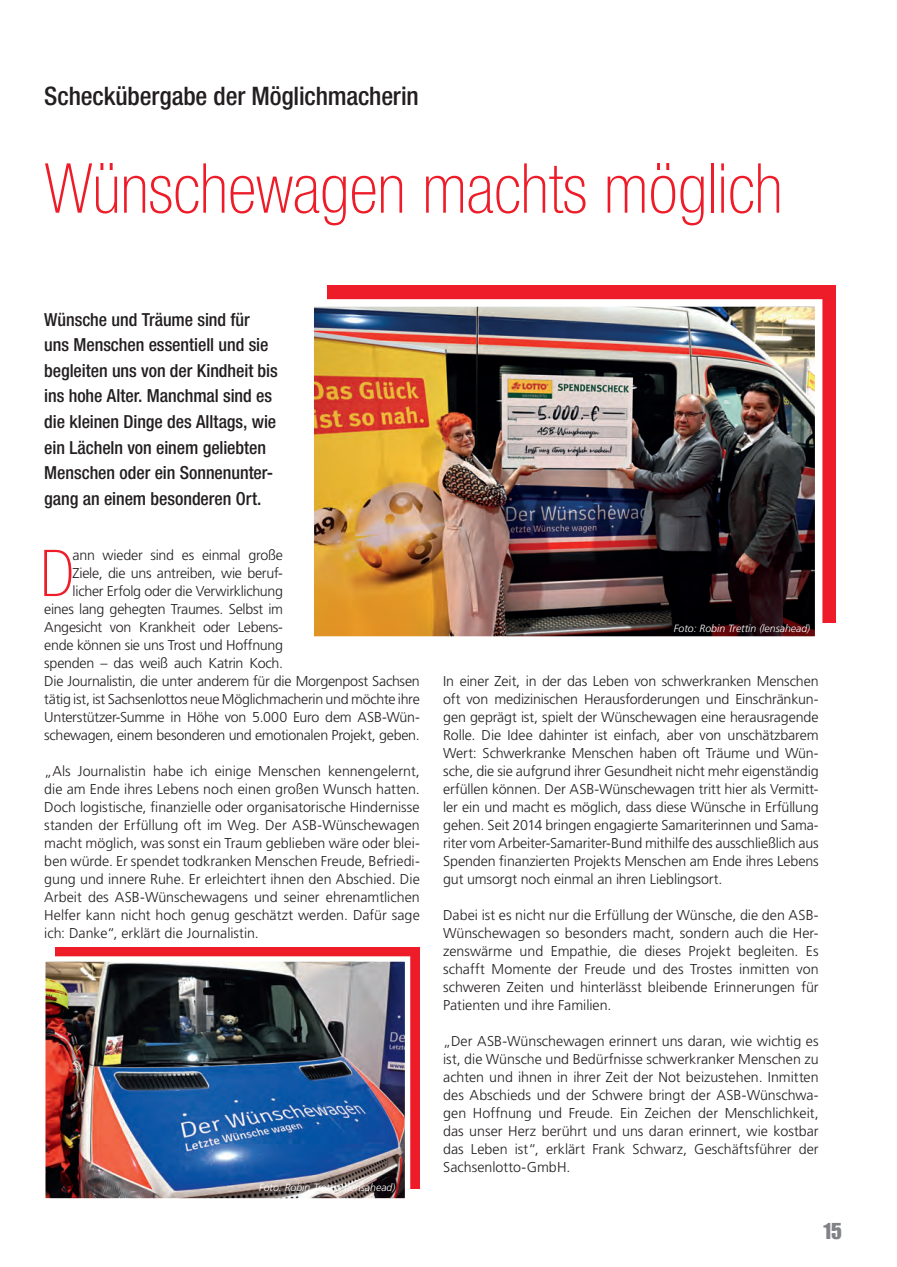
<style>
.page{position:relative;width:897px;height:1267px;background:#fff}
.page>*{position:absolute;margin:0;border:0;box-sizing:border-box;transform-origin:0 0}
.Headline_46pt__Standard{font:100 condensed 69px "Helvetica Neue LT Std";color:#ee1c28}
.Fließtext__Initial{font:100 condensed 64.65px "Helvetica Neue LT Std";color:#ee1c28}
.Dachzeile__Standard{font:500 condensed 25.5px "Helvetica Neue LT Std";letter-spacing:-.005em;color:#231f20}
.t1{font:22.5px "Impact LT Std";color:#808285}
.Anlauf{font:500 condensed 18px/25.5px "Helvetica Neue LT Std";letter-spacing:-.005em;color:#231f20}
.Fließtext{font:300 14.25px/18px "Frutiger LT Std";letter-spacing:-.005em;color:#231f20;text-align:justify}
.Fließtext__Initial-2{font:300 14.25px "Frutiger LT Std";letter-spacing:-.02em;color:#231f20}
.Fotonachweis{font:italic 300 10.5px "Frutiger LT Std";color:#fff}
</style>
<div class="page">
<div style="left:327px;top:286px;width:508px;height:337px;background:#ee1c28"></div>
<div style="left:55px;top:946px;width:364px;height:242px;background:#ee1c28"></div>
<img style="left:315px;top:308px;width:498px;height:326px">
<div style="left:306px;top:299px;width:516px;height:344px;border:8px solid #fff"></div>
<img style="left:46px;top:962px;width:358px;height:235px">
<div style="left:40px;top:956px;width:370px;height:247px;border:5px solid #fff"></div>
<p class="Dachzeile__Standard" style="left:44px;top:81px;width:376px">Scheckübergabe der Möglichmacherin</p>
<p class="Headline_46pt__Standard" style="left:44px;top:150px;width:739px">Wünschewagen machts möglich</p>
<p class="Anlauf" style="left:44px;top:306px;width:235px">Wünsche und Träume sind für uns Menschen essentiell und sie begleiten uns von der Kindheit bis ins hohe Alter. Manchmal sind es die kleinen Dinge des Alltags, wie ein Lächeln von einem geliebten<br>Menschen oder ein Sonnenunter&shy;gang an einem besonderen Ort.</p>
<p class="Fließtext__Initial" style="left:40px;top:537px;width:35px">D</p>
<p class="Fließtext__Initial-2" style="left:73px;top:547px;width:212px">ann wieder sind es einmal große</p>
<p class="Fließtext__Initial-2" style="left:73px;top:565px;width:212px">Ziele, die uns antreiben, wie beruf-</p>
<p class="Fließtext__Initial-2" style="left:73px;top:583px;width:212px">licher Erfolg oder die Verwirklichung</p>
<p class="Fließtext__Initial-2" style="left:44px;top:601px;width:240px">eines lang gehegten Traumes. Selbst im</p>
<p class="Fließtext__Initial-2" style="left:44px;top:619px;width:240px">Angesicht von Krankheit oder Lebens-</p>
<p class="Fließtext__Initial-2" style="left:44px;top:637px;width:240px">ende können sie uns Trost und Hoffnung</p>
<p class="Fließtext__Initial-2" style="left:44px;top:655px;width:240px">spenden – das weiß auch Katrin Koch.</p>
<p class="Fließtext__Initial-2" style="left:44px;top:673px;width:377px">Die Journalistin, die unter anderem für die Morgenpost Sachsen</p>
<p class="Fließtext__Initial-2" style="left:44px;top:691px;width:377px">tätig ist, ist Sachsenlottos neue Möglichmacherin und möchte ihre</p>
<p class="Fließtext__Initial-2" style="left:44px;top:709px;width:377px">Unterstützer-Summe in Höhe von 5.000 Euro dem ASB-Wün-</p>
<p class="Fließtext__Initial-2" style="left:44px;top:727px;width:377px">schewagen, einem besonderen und emotionalen Projekt, geben.</p>
<p class="Fließtext" style="left:44px;top:762px;width:377px">„Als Journalistin habe ich einige Menschen kennengelernt, die am Ende ihres Lebens noch einen großen Wunsch hatten.<br>Doch logistische, finanzielle oder organisatorische Hindernisse standen der Erfüllung oft im Weg. Der ASB-Wünschewagen macht möglich, was sonst ein Traum geblieben wäre oder blei&shy;ben würde. Er spendet todkranken Menschen Freude, Befriedi&shy;gung und innere Ruhe. Er erleichtert ihnen den Abschied. Die Arbeit des ASB-Wünschewagens und seiner ehrenamtlichen Helfer kann nicht hoch genug geschätzt werden. Dafür sage ich: Danke“, erklärt die Journalistin.</p>
<p class="Fotonachweis" style="left:259px;top:1181px;width:138px">Foto: Robin Trettin (lensahead)</p>
<p class="Fotonachweis" style="left:673px;top:622px;width:138px">Foto: Robin Trettin (lensahead)</p>
<p class="Fließtext" style="left:443px;top:672px;width:377px">In einer Zeit, in der das Leben von schwerkranken Menschen oft von medizinischen Herausforderungen und Einschränkun&shy;gen geprägt ist, spielt der Wünschewagen eine herausragende Rolle. Die Idee dahinter ist einfach, aber von unschätzbarem Wert: Schwerkranke Menschen haben oft Träume und Wün&shy;sche, die sie aufgrund ihrer Gesundheit nicht mehr eigenständig erfüllen können. Der ASB-Wünschewagen tritt hier als Vermitt&shy;ler ein und macht es möglich, dass diese Wünsche in Erfüllung gehen. Seit 2014 bringen engagierte Samariterinnen und Sama&shy;riter vom Arbeiter-Samariter-Bund mithilfe des ausschließlich aus Spenden finanzierten Projekts Menschen am Ende ihres Lebens gut umsorgt noch einmal an ihren Lieblingsort.</p>
<p class="Fließtext" style="left:443px;top:906px;width:377px">Dabei ist es nicht nur die Erfüllung der Wünsche, die den ASB-Wünschewagen so besonders macht, sondern auch die Her&shy;zenswärme und Empathie, die dieses Projekt begleiten. Es schafft Momente der Freude und des Trostes inmitten von schweren Zeiten und hinterlässt bleibende Erinnerungen für Patienten und ihre Familien.</p>
<p class="Fließtext" style="left:443px;top:1032px;width:377px">„Der ASB-Wünschewagen erinnert uns daran, wie wichtig es ist, die Wünsche und Bedürfnisse schwerkranker Menschen zu achten und ihnen in ihrer Zeit der Not beizustehen. Inmitten des Abschieds und der Schwere bringt der ASB-Wünschwa&shy;gen Hoffnung und Freude. Ein Zeichen der Menschlichkeit, das unser Herz berührt und uns daran erinnert, wie kostbar das Leben ist“, erklärt Frank Schwarz, Geschäftsführer der Sachsenlotto-GmbH.</p>
<h3 class="t1" style="left:822px;top:1218px;width:21px">15</h3>
</div>
